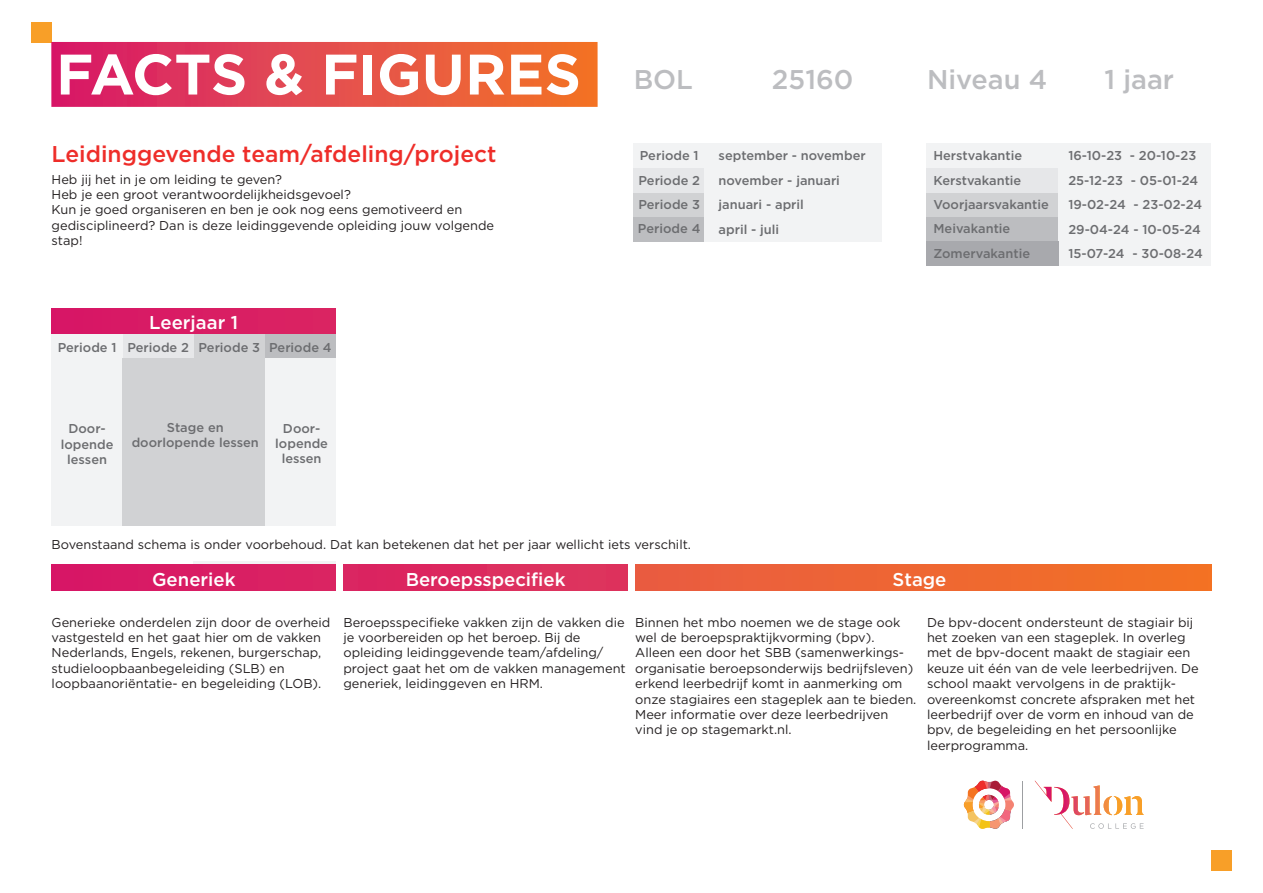
<style>
.page{position:relative;width:1263px;height:893px;background:#fff}
.page>*{position:absolute;margin:0;border:0;box-sizing:border-box;transform-origin:0 0}
.t1{font:700 57px "Gotham";letter-spacing:-.005em;color:#fff}
.t2{font:500 27.15px "Gotham";color:#bcbdc0}
.t3{font:500 22.8px "Gotham";color:#ee2d29}
.t4{font:500 18.6px "Gotham";color:#fff}
.t5{font:12.9px/15.5px "Gotham";color:#231f20}
.t6{font:500 12.9px/24.5px "Gotham";color:#6c6d70}
</style>
<div class="page">
<div style="left:265px;top:334px;width:71px;height:24px;background:#bcbdc0"></div>
<div style="left:194px;top:334px;width:71px;height:24px;background:#d1d2d4"></div>
<div style="left:123px;top:334px;width:71px;height:24px;background:#e6e7e9"></div>
<div style="left:52px;top:334px;width:71px;height:24px;background:#f2f3f4"></div>
<div style="left:52px;top:308px;width:284px;height:26px;background:#d91c64"></div>
<div style="left:52px;top:358px;width:284px;height:21px;background:#f2f3f4"></div>
<div style="left:52px;top:379px;width:284px;height:21px;background:#f2f3f4"></div>
<div style="left:52px;top:400px;width:142px;height:21px;background:#f2f3f4"></div>
<div style="left:52px;top:421px;width:142px;height:21px;background:#f2f3f4"></div>
<div style="left:52px;top:442px;width:142px;height:21px;background:#f2f3f4"></div>
<div style="left:194px;top:400px;width:142px;height:21px;background:#f2f3f4"></div>
<div style="left:194px;top:421px;width:142px;height:21px;background:#f2f3f4"></div>
<div style="left:194px;top:442px;width:142px;height:21px;background:#f2f3f4"></div>
<div style="left:194px;top:561px;width:142px;height:21px;background:linear-gradient(to right,#f2f3f4,#f2f3f4)"></div>
<div style="left:52px;top:463px;width:71px;height:21px;background:#f2f3f4"></div>
<div style="left:265px;top:463px;width:71px;height:21px;background:#f2f3f4"></div>
<div style="left:52px;top:484px;width:71px;height:21px;background:#f2f3f4"></div>
<div style="left:265px;top:484px;width:71px;height:21px;background:#f2f3f4"></div>
<div style="left:52px;top:505px;width:71px;height:21px;background:#f2f3f4"></div>
<div style="left:265px;top:505px;width:71px;height:21px;background:#f2f3f4"></div>
<div style="left:634px;top:217px;width:71px;height:24px;background:#bcbdc0"></div>
<div style="left:634px;top:192px;width:71px;height:25px;background:#d1d2d4"></div>
<div style="left:634px;top:168px;width:71px;height:24px;background:#e6e7e9"></div>
<div style="left:634px;top:144px;width:71px;height:24px;background:#f2f3f4"></div>
<div style="left:705px;top:144px;width:177px;height:24px;background:#f2f3f4"></div>
<div style="left:705px;top:168px;width:177px;height:24px;background:#f2f3f4"></div>
<div style="left:705px;top:192px;width:177px;height:25px;background:#f2f3f4"></div>
<div style="left:705px;top:217px;width:177px;height:24px;background:#f2f3f4"></div>
<div style="left:52px;top:565px;width:284px;height:25px;background:#d91c64"></div>
<div style="left:343px;top:565px;width:285px;height:25px;background:#dc295f"></div>
<div style="left:635px;top:565px;width:576px;height:25px;background:linear-gradient(to right,#e95b41,#f37223)"></div>
<div style="left:31px;top:22px;width:21px;height:20px;background:#f89f28"></div>
<div style="left:1211px;top:850px;width:20px;height:21px;background:#f89f28"></div>
<svg style="left:963px;top:780px;width:51px;height:49px"></svg>
<hr style="left:1023px;top:781px;width:1px;height:48px;background:#9d9fa2">
<svg style="left:1035px;top:781px;width:108px;height:48px"></svg>
<div style="left:926px;top:217px;width:132px;height:24px;background:#bcbdc0"></div>
<div style="left:926px;top:192px;width:132px;height:25px;background:#d1d2d4"></div>
<div style="left:926px;top:168px;width:132px;height:24px;background:#e6e7e9"></div>
<div style="left:926px;top:144px;width:132px;height:24px;background:#f2f3f4"></div>
<div style="left:1058px;top:144px;width:152px;height:24px;background:#f2f3f4"></div>
<div style="left:1058px;top:168px;width:152px;height:24px;background:#f2f3f4"></div>
<div style="left:1058px;top:192px;width:152px;height:25px;background:#f2f3f4"></div>
<div style="left:1058px;top:217px;width:152px;height:24px;background:#f2f3f4"></div>
<div style="left:1058px;top:241px;width:152px;height:25px;background:#f2f3f4"></div>
<div style="left:926px;top:241px;width:132px;height:25px;background:#a8a9ad"></div>
<div style="left:123px;top:358px;width:142px;height:168px;background:#d1d2d4"></div>
<svg style="left:51px;top:42px;width:547px;height:65px"></svg>
<h1 class="t1" style="left:56px;top:37px;width:526px">FACTS &amp; FIGURES</h1>
<h3 class="t3" style="left:52px;top:139px;width:446px">Leidinggevende team/afdeling/project</h3>
<p class="t5" style="left:52px;top:171px;width:444px">Heb jij het in je om leiding te geven?<br>Heb je een groot verantwoordelijkheidsgevoel?<br>Kun je goed organiseren en ben je ook nog eens gemotiveerd en gedisciplineerd? Dan is deze leidinggevende opleiding jouw volgende stap!</p>
<h3 class="t4" style="left:149px;top:310px;width:90px">Leerjaar 1</h3>
<p class="t6" style="left:58px;top:335px;width:60px">Periode 1</p>
<p class="t6" style="left:127px;top:335px;width:206px">Periode 2 Periode 3 Periode 4</p>
<p class="t6" style="left:61px;top:421px;width:54px;line-height:15.5px;text-align:center">Door&shy;lopende lessen</p>
<p class="t6" style="left:132px;top:420px;width:129px;line-height:15.5px;text-align:center">Stage en doorlopende lessen</p>
<p class="t6" style="left:275px;top:420px;width:54px;line-height:15.5px;text-align:center">Door&shy;lopende lessen</p>
<h2 class="t2" style="left:634px;top:62px;width:61px">BOL</h2>
<h2 class="t2" style="left:772px;top:61px;width:83px">25160</h2>
<p class="t6" style="left:640px;top:143px;width:60px">Periode 1</p>
<p class="t6" style="left:719px;top:143px;width:149px">september - november november - januari januari - april<br>april - juli</p>
<p class="t6" style="left:638px;top:168px;width:64px;text-align:justify">Periode 2<br>Periode 3<br>Periode 4</p>
<p class="t5" style="left:52px;top:536px;width:641px">Bovenstaand schema is onder voorbehoud. Dat kan betekenen dat het per jaar wellicht iets verschilt.</p>
<h2 class="t2" style="left:927px;top:61px;width:122px">Niveau 4</h2>
<h2 class="t2" style="left:1104px;top:61px;width:71px">1 jaar</h2>
<p class="t6" style="left:933px;top:143px;width:90px">Herstvakantie</p>
<p class="t6" style="left:1068px;top:143px;width:136px">16-10-23 - 20-10-23<br>25-12-23 - 05-01-24<br>19-02-24 - 23-02-24<br>29-04-24 - 10-05-24<br>15-07-24 - 30-08-24</p>
<p class="t6" style="left:933px;top:168px;width:117px">Kerstvakantie<br>Voorjaarsvakantie<br>Meivakantie<br>Zomervakantie</p>
<h3 class="t4" style="left:152px;top:567px;width:85px">Generiek</h3>
<h3 class="t4" style="left:406px;top:567px;width:161px">Beroepsspecifiek</h3>
<h3 class="t4" style="left:893px;top:567px;width:55px">Stage</h3>
<p class="t5" style="left:52px;top:614px;width:280px">Generieke onderdelen zijn door de overheid vastgesteld en het gaat hier om de vakken Nederlands, Engels, rekenen, burgerschap, studieloopbaanbegeleiding (SLB) en loopbaanoriëntatie- en begeleiding (LOB).</p>
<p class="t5" style="left:343px;top:614px;width:284px">Beroepsspecifieke vakken zijn de vakken die je voorbereiden op het beroep. Bij de opleiding leidinggevende team/afdeling/ project gaat het om de vakken management generiek, leidinggeven en HRM.</p>
<p class="t5" style="left:635px;top:614px;width:283px">Binnen het mbo noemen we de stage ook wel de beroepspraktijkvorming (bpv).<br>Alleen een door het SBB (samenwerkings&shy;organisatie beroepsonderwijs bedrijfsleven) erkend leerbedrijf komt in aanmerking om onze stagiaires een stageplek aan te bieden.<br>Meer informatie over deze leerbedrijven vind je op stagemarkt.nl.</p>
<p class="t5" style="left:927px;top:614px;width:273px">De bpv-docent ondersteunt de stagiair bij het zoeken van een stageplek. In overleg met de bpv-docent maakt de stagiair een keuze uit één van de vele leerbedrijven. De school maakt vervolgens in de praktijk&shy;overeenkomst concrete afspraken met het leerbedrijf over de vorm en inhoud van de bpv, de begeleiding en het persoonlijke leerprogramma.</p>
</div>
